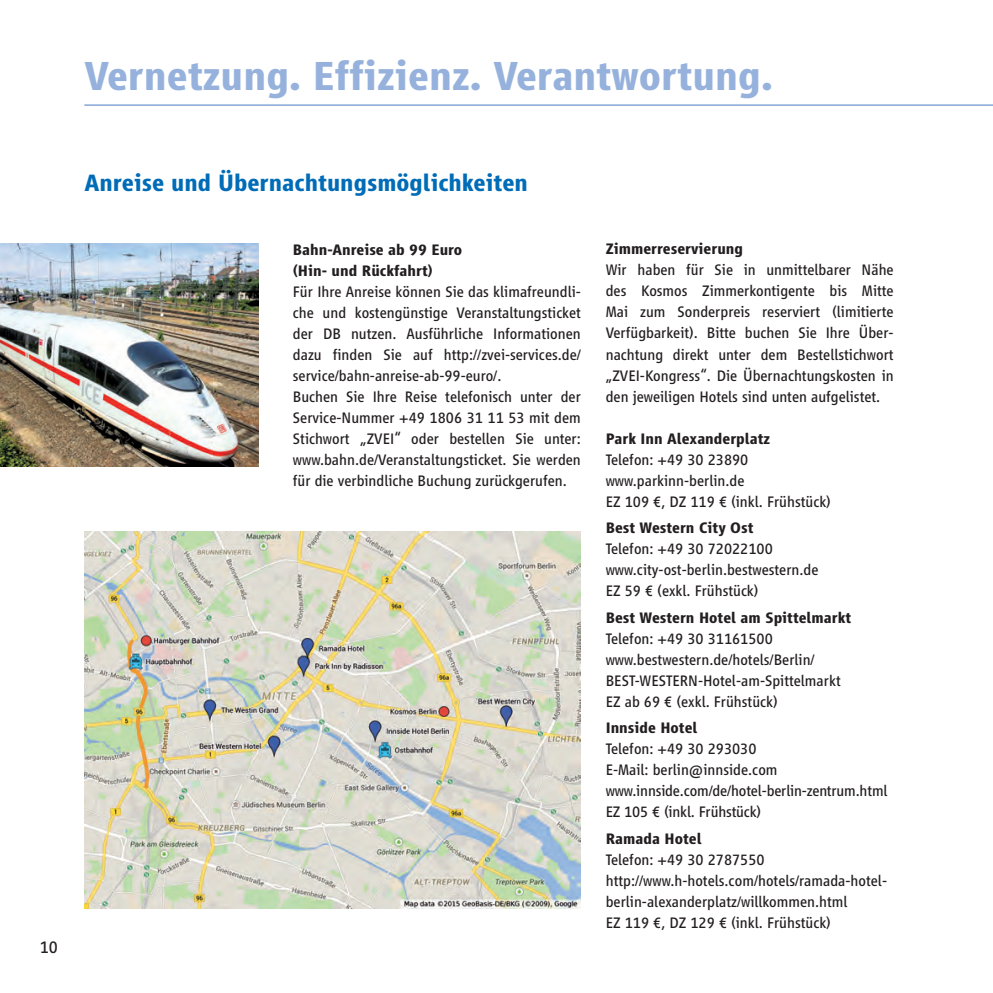
<style>
.page{position:relative;width:993px;height:993px;background:#fff}
.page>*{position:absolute;margin:0;border:0;box-sizing:border-box;transform-origin:0 0}
.t1{font:700 42px "Vialog LT Std";color:#96b2dc}
.t2{font:700 24.5px "Vialog LT Std";color:#006cb7}
.t3{font:17.5px "Vialog LT Std";color:#231f20}
.t4{font:15.75px/21px "Vialog LT Std";color:#231f20}
.t5{font:700 15.75px/21px "Vialog LT Std";color:#231f20}
</style>
<div class="page">
<hr style="left:84px;top:104px;width:908px;height:2px;background:#96b2dc">
<img style="left:84px;top:531px;width:496px;height:377px">
<img style="left:0;top:243px;width:258px;height:223px">
<h1 class="t1" style="left:84px;top:52px;width:689px">Vernetzung. Effizienz. Verantwortung.</h1>
<p class="t3" style="left:40px;top:937px;width:20px">10</p>
<h2 class="t2" style="left:84px;top:169px;width:445px">Anreise und Übernachtungsmöglichkeiten</h2>
<p class="t5" style="left:293px;top:239px;width:171px">Bahn-Anreise ab 99 Euro (Hin- und Rückfahrt)</p>
<p class="t4" style="left:293px;top:281px;width:289px">Für Ihre Anreise können Sie das klimafreundli&shy;che und kostengünstige Veranstaltungsticket der DB nutzen. Ausführliche Informationen dazu finden Sie auf http://zvei-services.de/ service/bahn-anreise-ab-99-euro/.<br>Buchen Sie Ihre Reise telefonisch unter der Service-Nummer +49 1806 31 11 53 mit dem Stichwort „ZVEI“ oder bestellen Sie unter: www.bahn.de/Veranstaltungsticket. Sie werden für die verbindliche Buchung zurückgerufen.</p>
<p class="t5" style="left:605px;top:238px;width:139px">Zimmerreservierung</p>
<p class="t4" style="left:605px;top:259px;width:289px;text-align:justify">Wir haben für Sie in unmittelbarer Nähe des Kosmos Zimmerkontigente bis Mitte Mai zum Sonderpreis reserviert (limitierte Verfügbarkeit). Bitte buchen Sie Ihre Über&shy;nachtung direkt unter dem Bestellstichwort „ZVEI-Kongress“. Die Übernachtungskosten in den jeweiligen Hotels sind unten aufgelistet.</p>
<p class="t5" style="left:605px;top:427px;width:166px">Park Inn Alexanderplatz</p>
<p class="t4" style="left:605px;top:448px;width:227px">Telefon: +49 30 23890 www.parkinn-berlin.de<br>EZ 109 €, DZ 119 € (inkl. Frühstück)</p>
<p class="t5" style="left:605px;top:517px;width:149px">Best Western City Ost</p>
<p class="t4" style="left:605px;top:538px;width:214px">Telefon: +49 30 72022100 www.city-ost-berlin.bestwestern.de<br>EZ 59 € (exkl. Frühstück)</p>
<p class="t5" style="left:605px;top:606px;width:247px">Best Western Hotel am Spittelmarkt</p>
<p class="t4" style="left:605px;top:627px;width:236px">Telefon: +49 30 31161500 www.bestwestern.de/hotels/Berlin/<br>BEST-WESTERN-Hotel-am-Spittelmarkt<br>EZ ab 69 € (exkl. Frühstück)</p>
<p class="t5" style="left:605px;top:717px;width:93px">Innside Hotel</p>
<p class="t4" style="left:605px;top:738px;width:283px">Telefon: +49 30 293030<br>E-Mail: berlin@innside.com www.innside.com/de/hotel-berlin-zentrum.html<br>EZ 105 € (inkl. Frühstück)</p>
<p class="t5" style="left:605px;top:827px;width:97px">Ramada Hotel</p>
<p class="t4" style="left:605px;top:848px;width:283px">Telefon: +49 30 2787550 http://www.h-hotels.com/hotels/ramada-hotel&shy;berlin-alexanderplatz/willkommen.html<br>EZ 119 €, DZ 129 € (inkl. Frühstück)</p>
</div>
